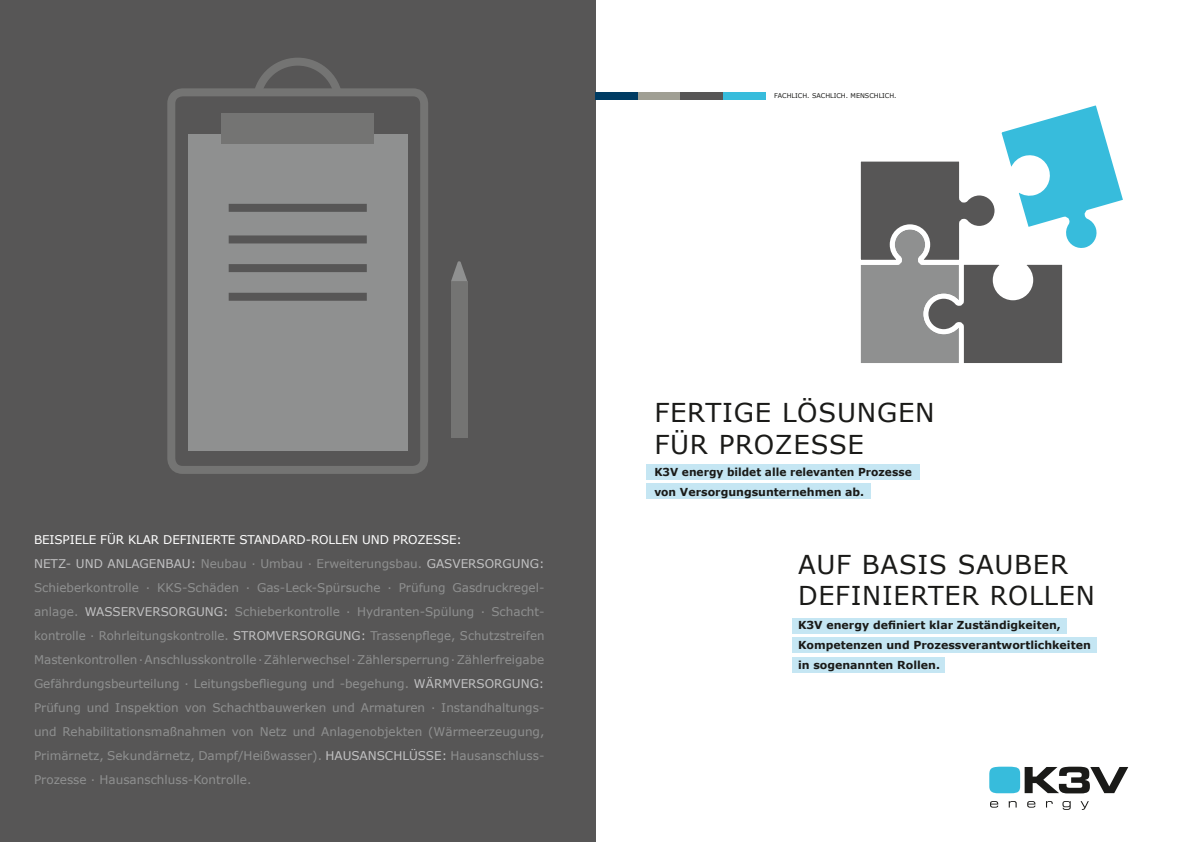
<style>
.page{position:relative;width:1191px;height:842px;background:#fff}
.page>*{position:absolute;margin:0;border:0;box-sizing:border-box;transform-origin:0 0}
.t1{font:26px/31.2px "Verdana";letter-spacing:.03em;color:#1a1a18}
.t2{font:12px/24px "Verdana";color:#8f9090;text-align:justify}
.t3{font:12px "Verdana";letter-spacing:-.01em;color:#fff}
.t4{font:12px "Verdana";color:#c2c2c3}
.t5{font:700 11px/20px "Verdana";color:#1a1a18}
.t6{font:6.5px "Verdana";color:#1a1a18}
.s1{color:#c2c2c3}
</style>
<div class="page">
<div style="left:0;top:0;width:595px;height:842px;background:#575656"></div>
<div style="left:253px;top:58px;width:90px;height:90px;border:8px solid #747473;border-radius:50%"></div>
<div style="left:171px;top:92px;width:253px;height:378px;background:#575656;border-radius:11px"></div>
<div style="left:167px;top:88px;width:261px;height:386px;border:8px solid #747473;border-radius:11px"></div>
<div style="left:646px;top:464px;width:273px;height:16px;background:#c5e6f3"></div>
<div style="left:792px;top:618px;width:274px;height:16px;background:#c5e6f3"></div>
<div style="left:792px;top:637px;width:304px;height:16px;background:#c5e6f3"></div>
<div style="left:792px;top:657px;width:152px;height:15px;background:#c5e6f3"></div>
<div style="left:646px;top:484px;width:224px;height:15px;background:#c5e6f3"></div>
<div style="left:188px;top:134px;width:220px;height:317px;background:#8f9090"></div>
<div style="left:229px;top:204px;width:138px;height:8px;background:#575656"></div>
<div style="left:229px;top:235px;width:138px;height:8px;background:#575656"></div>
<div style="left:229px;top:264px;width:138px;height:8px;background:#575656"></div>
<div style="left:229px;top:293px;width:138px;height:8px;background:#575656"></div>
<svg style="left:989px;top:767px;width:139px;height:26px"></svg>
<svg style="left:990px;top:801px;width:98px;height:9px"></svg>
<div style="left:595px;top:92px;width:43px;height:7px;background:#003c63"></div>
<div style="left:638px;top:92px;width:42px;height:7px;background:#a09f94"></div>
<div style="left:680px;top:92px;width:43px;height:7px;background:#575656"></div>
<div style="left:723px;top:92px;width:42px;height:7px;background:#37bcdc"></div>
<svg style="left:860px;top:105px;width:263px;height:258px"></svg>
<div style="left:221px;top:113px;width:153px;height:30px;background:#747473"></div>
<div style="left:451px;top:281px;width:16px;height:156px;background:#747473"></div>
<svg style="left:451px;top:261px;width:16px;height:20px"></svg>
<p class="t6" style="left:774px;top:91px;width:124px">FACHLICH. SACHLICH. MENSCHLICH.</p>
<p class="t3" style="left:34px;top:531px;width:16px">Beispiele</p>
<p class="t3" style="left:100px;top:531px;width:36px">fü r kla</p>
<p class="t3" style="left:151px;top:531px;width:21px">r definie</p>
<p class="t3" style="left:213px;top:531px;width:51px">rte Standa</p>
<p class="t3" style="left:288px;top:531px;width:49px">rd-Rollen</p>
<p class="t3" style="left:362px;top:531px;width:72px">und PRozesse</p>
<p class="t3" style="left:456px;top:531px;width:7px">:</p>
<p class="t4" style="left:34px;top:555px;width:91px">Netz- und Anlagenba</p>
<p class="t2" style="left:34px;top:551px;width:512px;text-indent:148px"><span class="s1">u:</span> Neubau · U mbau · Erweiterungsbau. <span class="s1">GASVERSORGU NG:<br></span>Schieberkontrolle · KKS-Schäden · Gas-Leck-Spürsuche · Prüfung Gasdruckregel&shy;anlage. <span class="s1">WASSERVERSORGU NG:</span> Schieberkontrolle · Hydranten-Spülung · Schacht&shy;kontrolle · Rohrleitungskontrolle. <span class="s1">STRO</span></p>
<p class="t2" style="left:34px;top:623px;width:512px;text-indent:232px"><span class="s1">MVERSORGU NG:</span> Trassenpflege, Schutzstreifen Mastenkontrollen · Anschlusskontrolle · Zählerwechsel · Zählersperrung · Zählerfreigabe Gefährdungsbeurteilung · Leitungsbefliegung und -begehung. <span class="s1">WÄRMVERSORGU NG:<br></span>Prüfung und Inspektion von Schachtbauwerken und Armaturen · Instandhaltungs&shy;und Rehabilitationsmaßnahmen von Netz und Anlagenobjekten (Wärmeerzeugung, Primärnetz, Sekundärnetz, Dampf/Heißwasser). <span class="s1">HAUSANSCHLÜSSE:</span> Hausanschluss-Prozesse · Hausanschluss-Kontrolle.</p>
<h1 class="t1" style="left:654px;top:397px;width:282px">FERTIGE LÖSU NGEN für PROZ</h1>
<h1 class="t1" style="left:793px;top:428px;width:72px">ESSE</h1>
<p class="t5" style="left:654px;top:461px;width:259px">K3V energy bildet alle relevanten Prozesse von Versorgungsunternehmen ab.</p>
<h1 class="t1" style="left:798px;top:549px;width:272px">AU F BASIS sauber definie</h1>
<h1 class="t1" style="left:910px;top:580px;width:135px">rter Rollen</h1>
<p class="t5" style="left:798px;top:615px;width:294px">K3V energy definiert klar Zuständigkeiten,<br>Kompetenzen und Prozessverantwortlichkeiten in sogenannten Rollen.</p>
</div>
